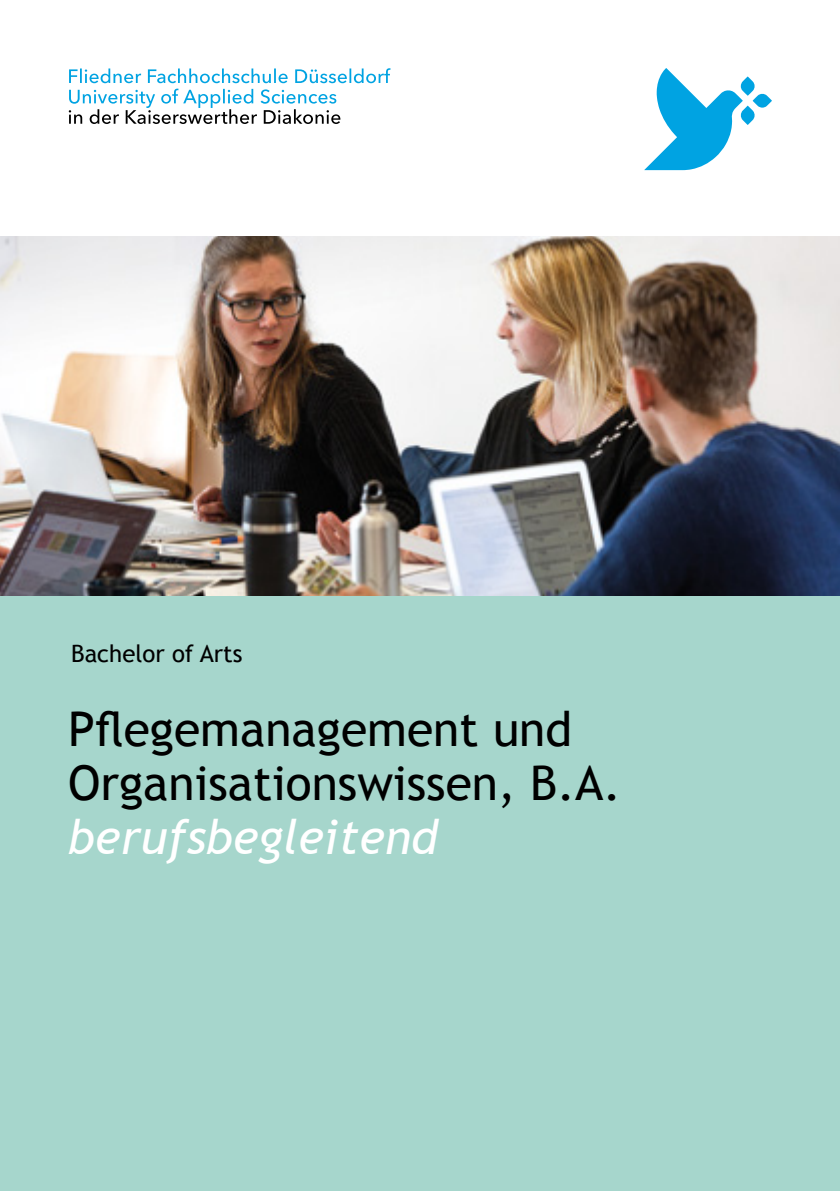
<style>
.page{position:relative;width:840px;height:1191px;background:#fff}
.page>*{position:absolute;margin:0;border:0;box-sizing:border-box;transform-origin:0 0}
.t1{font:48px/54px "Trebuchet MS";color:#000}
.t2{font:italic 48px "Trebuchet MS";color:#fff}
.t3{font:24px "Trebuchet MS";color:#000}
</style>
<div class="page">
<div style="left:0;top:595px;width:839px;height:596px;background:#a6d6cc"></div>
<img style="left:0;top:236px;width:839px;height:359px">
<svg style="left:644px;top:68px;width:127px;height:102px"></svg>
<svg style="left:69px;top:89px;width:271px;height:35px"></svg>
<svg style="left:69px;top:68px;width:321px;height:15px"></svg>
<p class="t3" style="left:71px;top:639px;width:173px">Bachelor of Arts</p>
<p class="t1" style="left:68px;top:702px;width:554px">Pflegemanagement und<br>Organisationswissen, B.A.</p>
<p class="t2" style="left:68px;top:818px;width:371px">berufsbegleitend</p>
</div>
